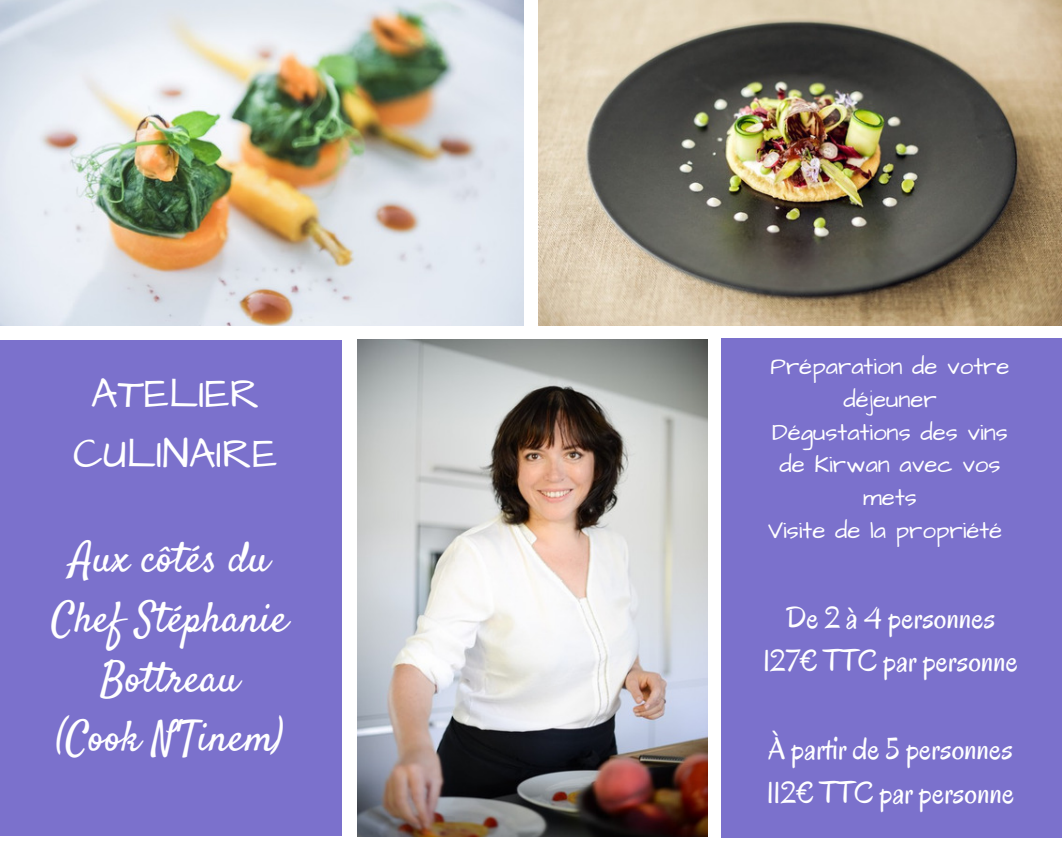
<style>
.page{position:relative;width:1062px;height:851px;background:#fff}
.page>*{position:absolute;margin:0;border:0;box-sizing:border-box;transform-origin:0 0}
.t1{font:42.15px/59.6px "Satisfy";color:#fff;text-align:center}
.t2{font:42.15px/59.6px "Architects Daughter";color:#fff;text-align:center}
.t3{font:31.65px/43.8px "Oregano";color:#fff;text-align:center}
.t4{font:24.15px/32.5px "Architects Daughter";color:#fff;text-align:center}
</style>
<div class="page">
<img style="left:0;top:0;width:524px;height:325px">
<img style="left:538px;top:0;width:524px;height:325px">
<img style="left:357px;top:339px;width:351px;height:497px">
<div style="left:0;top:340px;width:342px;height:495px;background:#7b71cc"></div>
<div style="left:721px;top:337px;width:341px;height:500px;background:#7b71cc"></div>
<h1 class="t2" style="left:73px;top:365px;width:206px">ATELIER<br>CULINAIRE</h1>
<h1 class="t1" style="left:52px;top:532px;width:238px">Aux côtés du<br>Chef Stéphanie<br>Bottreau<br>(Cook N'Tinem)</h1>
<p class="t4" style="left:768px;top:351px;width:243px">Préparation de votre déjeuner<br>Dégustations des vins de Kirwan avec vos mets<br>Visite de la propriété</p>
<h2 class="t3" style="left:763px;top:595px;width:256px">De 2 à 4 personnes<br>127€ TTC par personne</h2>
<h2 class="t3" style="left:767px;top:727px;width:249px;text-align:left">À partir de 5 personnes<br>112€ TTC par personne</h2>
</div>
